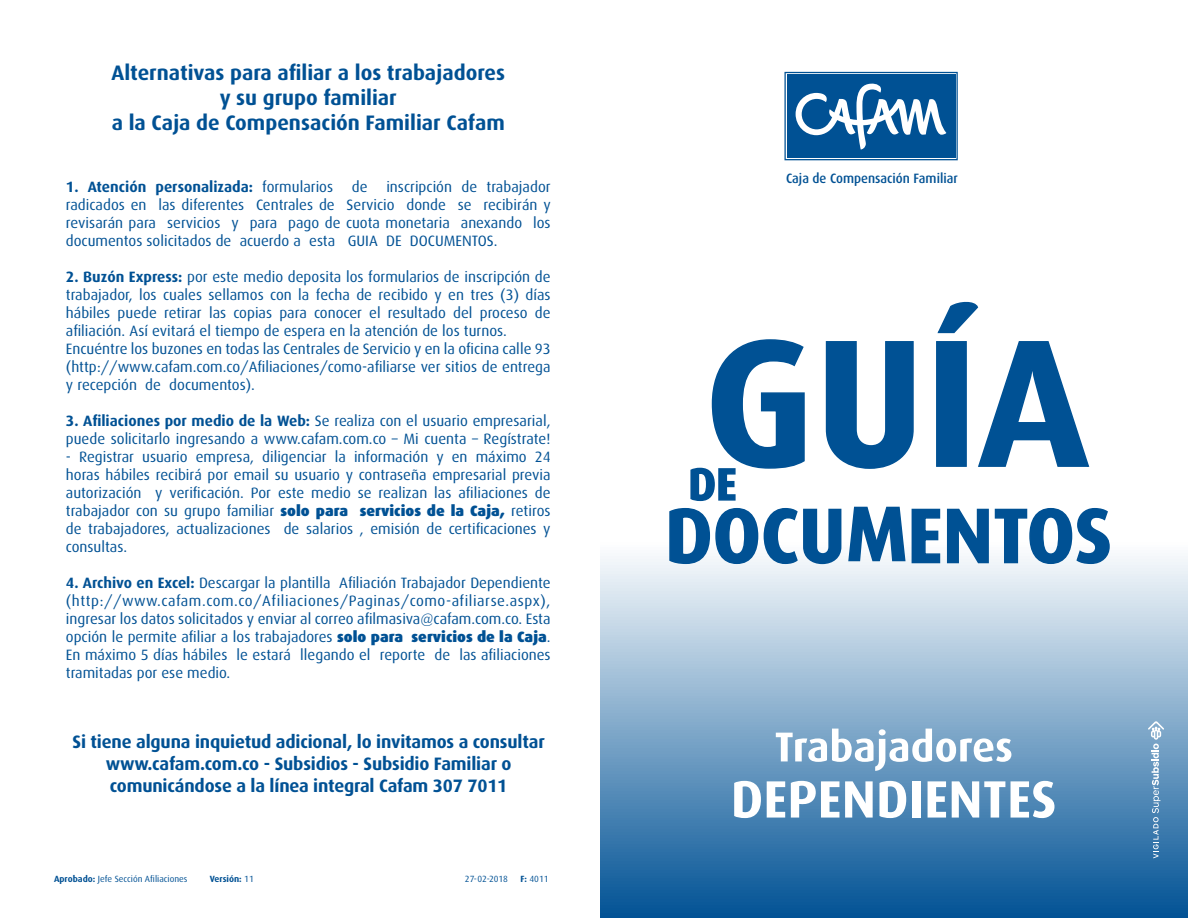
<style>
.page{position:relative;width:1188px;height:918px;background:#fff}
.page>*{position:absolute;margin:0;border:0;box-sizing:border-box;transform-origin:0 0}
.t1{font:700 21px/25.2px "Dax";color:#005194;text-align:center}
.t2{font:700 18px/21.6px "Dax";letter-spacing:-.01em;color:#005194;text-align:center}
.t3{font:15px/18px "Dax";color:#005194;text-align:justify}
.t4{font:500 13.5px "Dax";color:#005194;scale:.95 1}
.t5{font:9px "Dax";color:#005194}
.t6{font:700 9px "Dax";color:#005194}
.s1{font-weight:700}
.s2{font-weight:900}
.s3{font-weight:400}
</style>
<div class="page">
<svg style="left:600px;top:556px;width:588px;height:362px;background:#7ba5c7"></svg>
<svg style="left:669px;top:301px;width:442px;height:264px"></svg>
<svg style="left:776px;top:729px;width:235px;height:42px"></svg>
<svg style="left:734px;top:781px;width:27px;height:37px"></svg>
<svg style="left:767px;top:781px;width:18px;height:37px"></svg>
<svg style="left:791px;top:781px;width:48px;height:37px"></svg>
<svg style="left:845px;top:781px;width:28px;height:37px"></svg>
<svg style="left:879px;top:781px;width:27px;height:37px"></svg>
<div style="left:912px;top:781px;width:9px;height:37px;background:#fff"></div>
<svg style="left:928px;top:781px;width:18px;height:37px"></svg>
<svg style="left:952px;top:781px;width:53px;height:37px"></svg>
<svg style="left:1011px;top:781px;width:43px;height:37px"></svg>
<svg style="left:784px;top:72px;width:174px;height:88px"></svg>
<svg style="left:1148px;top:721px;width:16px;height:137px;background:#74a0c4"></svg>
<h1 class="t1" style="left:112px;top:60px;width:395px">Alternativas para afiliar a los trabajadores y su grupo familiar<br>a la Caja de Compensación Familiar Cafam</h1>
<p class="t3" style="left:66px;top:177px;width:486px"><span class="s1">1. Atención personalizada:</span> formularios de inscripción de trabajador radicados en las diferentes Centrales de Servicio donde se recibirán y revisarán para servicios y para pago de cuota monetaria anexando los documentos solicitados de acuerdo a esta GUIA DE DOCUMENTOS.</p>
<p class="t3" style="left:66px;top:267px;width:486px;text-align:left"><span class="s1">2. Buzón Express:</span> por este medio deposita los formularios de inscripción de trabajador, los cuales sellamos con la fecha de recibido y en tres (3) días hábiles puede retirar las copias para conocer el resultado del proceso de afiliación. Así evitará el tiempo de espera en la atención de los turnos.<br>Encuéntre los buzones en todas las Centrales de Servicio y en la oficina calle 93 (http://www.cafam.com.co/Afiliaciones/como-afiliarse ver sitios de entrega y recepción de documentos).</p>
<p class="t3" style="left:66px;top:411px;width:486px"><span class="s1">3. Afiliaciones por medio de la Web:</span> Se realiza con el usuario empresarial, puede solicitarlo ingresando a www.cafam.com.co – Mi cuenta – Regístrate!</p>
<p class="t3" style="left:66px;top:447px;width:486px">- Registrar usuario empresa, diligenciar la información y en máximo 24 horas hábiles recibirá por email su usuario y contraseña empresarial previa autorización y verificación. Por este medio se realizan las afiliaciones de trabajador con su grupo familiar <span class="s2">solo para servicios de la Caja,</span> retiros de trabajadores, actualizaciones de salarios , emisión de certificaciones y consultas.</p>
<p class="t3" style="left:66px;top:573px;width:486px"><span class="s1">4. Archivo en Excel:</span> Descargar la plantilla Afiliación Trabajador Dependiente (http://www.cafam.com.co/Afiliaciones/Paginas/como-afiliarse.aspx), ingresar los datos solicitados y enviar al correo afilmasiva@cafam.com.co. Esta opción le permite afiliar a los trabajadores <span class="s2">solo para servicios de la Caja</span>.<br>En máximo 5 días hábiles le estará llegando el reporte de las afiliaciones tramitadas por ese medio.</p>
<p class="t2" style="left:73px;top:731px;width:474px">Si tiene alguna inquietud adicional, lo invitamos a consultar www.cafam.com.co - Subsidios - Subsidio Familiar o comunicándose a la línea integral Cafam 307 7011</p>
<p class="t5" style="left:54px;top:874px;width:135px"><span class="s1">Aprobado:</span> Jefe Sección Afiliaciones</p>
<p class="t6" style="left:210px;top:874px;width:46px">Versión: <span class="s3">11</span></p>
<p class="t5" style="left:465px;top:874px;width:45px">27-02-2018</p>
<p class="t5" style="left:520px;top:874px;width:30px"><span class="s1">F:</span> 4011</p>
<p class="t4" style="left:786px;top:171px;width:182px">Caja de Compensación Familiar</p>
</div>
